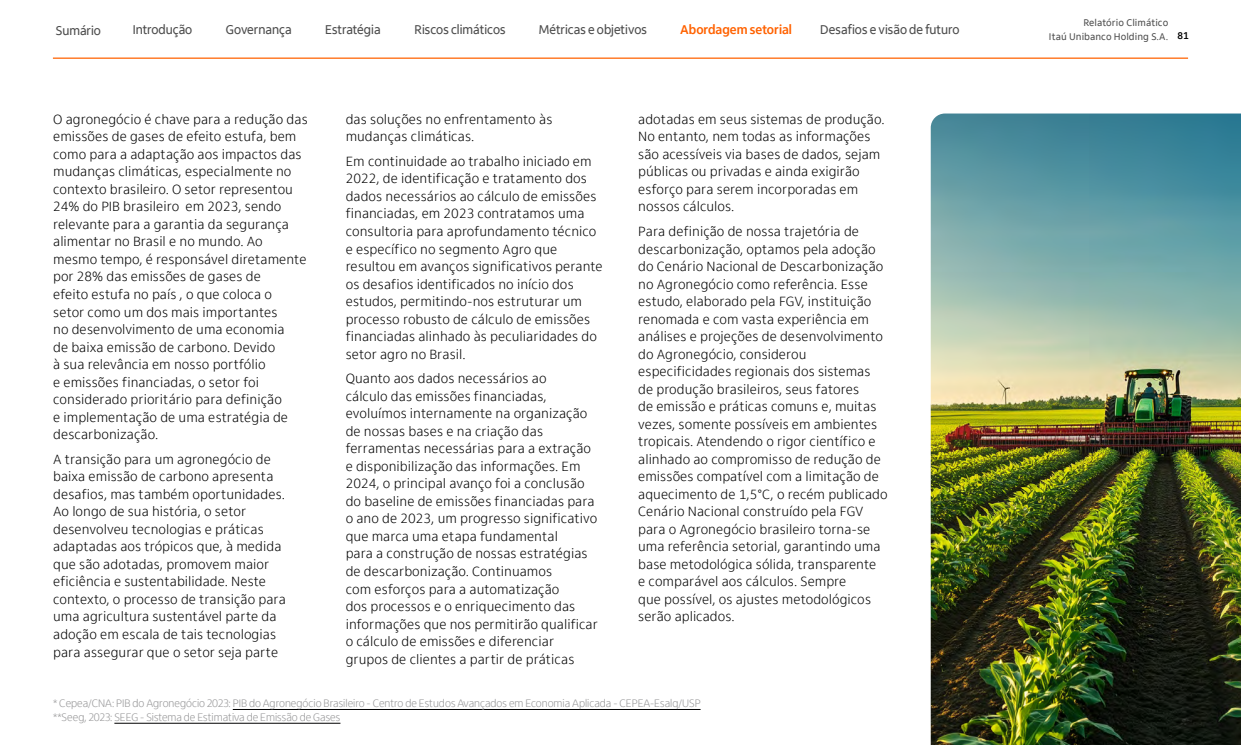
<style>
.page{position:relative;width:1241px;height:745px;background:#fff}
.page>*{position:absolute;margin:0;border:0;box-sizing:border-box;transform-origin:0 0}
.texto-corrido{font:300 13.75px/17.5px "Itau Text Pro";color:#000}
.t1{font:13.12px "Itau Display";color:#4c4c4c}
.t2{font:700 13.12px "Itau Display";color:#ff6200}
.nota-de-rodapé{font:300 11.25px/13.8px "Itau Display Pro";color:#989899}
.t3{font:10px/13.8px "Itau Text Pro";color:#4c4c4c;text-align:right}
.t4{font:700 10px "Itau Text Pro";color:#000}
.s1{font-family:"Itau Text Pro"}
</style>
<div class="page">
<hr style="left:53px;top:57px;width:1134px;height:2px;background:#ff6200">
<hr style="left:233px;top:708px;width:467px;height:1px;background:#000">
<hr style="left:114px;top:722px;width:226px;height:1px;background:#000">
<img style="left:930px;top:113px;width:310px;height:631px">
<p class="t1" style="left:133px;top:22px;width:61px">Introdução</p>
<p class="t1" style="left:226px;top:22px;width:67px">Governança</p>
<p class="t1" style="left:325px;top:22px;width:57px">Estratégia</p>
<p class="t1" style="left:414px;top:22px;width:93px">Riscos climáticos</p>
<p class="t1" style="left:539px;top:22px;width:109px">Métricas e objetivos</p>
<p class="t2" style="left:680px;top:22px;width:113px">Abordagem setorial</p>
<p class="t1" style="left:820px;top:22px;width:141px">Desafios e visão de futuro</p>
<p class="t3" style="left:1048px;top:16px;width:121px">Relatório Climático<br>Itaú Unibanco Holding S.A.</p>
<p class="t1" style="left:56px;top:23px;width:47px">Sumário</p>
<p class="t4" style="left:1177px;top:29px;width:13px">81</p>
<p class="texto-corrido" style="left:53px;top:110px;width:256px">O agronegócio é chave para a redução das emissões de gases de efeito estufa, bem como para a adaptação aos impactos das mudanças climáticas, especialmente no contexto brasileiro. O setor representou 24% do PIB brasileiro em 2023, sendo relevante para a garantia da segurança alimentar no Brasil e no mundo. Ao mesmo tempo, é responsável diretamente por 28% das emissões de gases de<br>efeito estufa no país , o que coloca o<br>setor como um dos mais importantes<br>no desenvolvimento de uma economia<br>de baixa emissão de carbono. Devido<br>à sua relevância em nosso portfólio<br>e emissões financiadas, o setor foi considerado prioritário para definição<br>e implementação de uma estratégia de descarbonização.</p>
<p class="texto-corrido" style="left:53px;top:450px;width:234px">A transição para um agronegócio de baixa emissão de carbono apresenta desafios, mas também oportunidades.<br>Ao longo de sua história, o setor desenvolveu tecnologias e práticas adaptadas aos trópicos que, à medida que são adotadas, promovem maior eficiência e sustentabilidade. Neste contexto, o processo de transição para uma agricultura sustentável parte da adoção em escala de tais tecnologias para assegurar que o setor seja parte</p>
<p class="texto-corrido" style="left:345px;top:110px;width:208px">das soluções no enfrentamento às mudanças climáticas.</p>
<p class="texto-corrido" style="left:345px;top:153px;width:258px">Em continuidade ao trabalho iniciado em 2022, de identificação e tratamento dos dados necessários ao cálculo de emissões financiadas, em 2023 contratamos uma consultoria para aprofundamento técnico e específico no segmento Agro que resultou em avanços significativos perante os desafios identificados no início dos estudos, permitindo-nos estruturar um processo robusto de cálculo de emissões financiadas alinhado às peculiaridades do setor agro no Brasil.</p>
<p class="texto-corrido" style="left:345px;top:370px;width:254px">Quanto aos dados necessários ao<br>cálculo das emissões financiadas, evoluímos internamente na organização de nossas bases e na criação das ferramentas necessárias para a extração e disponibilização das informações. Em 2024, o principal avanço foi a conclusão do baseline de emissões financiadas para o ano de 2023, um progresso significativo que marca uma etapa fundamental<br>para a construção de nossas estratégias de descarbonização. Continuamos<br>com esforços para a automatização<br>dos processos e o enriquecimento das informações que nos permitirão qualificar o cálculo de emissões e diferenciar grupos de clientes a partir de práticas</p>
<p class="texto-corrido" style="left:638px;top:110px;width:248px">adotadas em seus sistemas de produção.<br>No entanto, nem todas as informações são acessíveis via bases de dados, sejam públicas ou privadas e ainda exigirão esforço para serem incorporadas em nossos cálculos.</p>
<p class="texto-corrido" style="left:638px;top:223px;width:251px">Para definição de nossa trajetória de descarbonização, optamos pela adoção do Cenário Nacional de Descarbonização no Agronegócio como referência. Esse estudo, elaborado pela FGV, instituição renomada e com vasta experiência em análises e projeções de desenvolvimento do Agronegócio, considerou especificidades regionais dos sistemas de produção brasileiros, seus fatores<br>de emissão e práticas comuns e, muitas vezes, somente possíveis em ambientes tropicais. Atendendo o rigor científico e alinhado ao compromisso de redução de emissões compatível com a limitação de aquecimento de 1,5°C, o recém publicado Cenário Nacional construído pela FGV para o Agronegócio brasileiro torna-se uma referência setorial, garantindo uma base metodológica sólida, transparente<br>e comparável aos cálculos. Sempre<br>que possível, os ajustes metodológicos serão aplicados.</p>
<p class="nota-de-rodapé" style="left:53px;top:696px;width:648px"><span class="s1">*</span> Cepea/CNA: PIB do Agronegócio 2023: PIB do Agronegócio Brasileiro - Centro de Estudos Avançados em Economia Aplicada - CEPEA-Esalq/USP <span class="s1">**</span>Seeg, 2023: SEEG - Sistema de Estimativa de Emissão de Gases</p>
</div>
